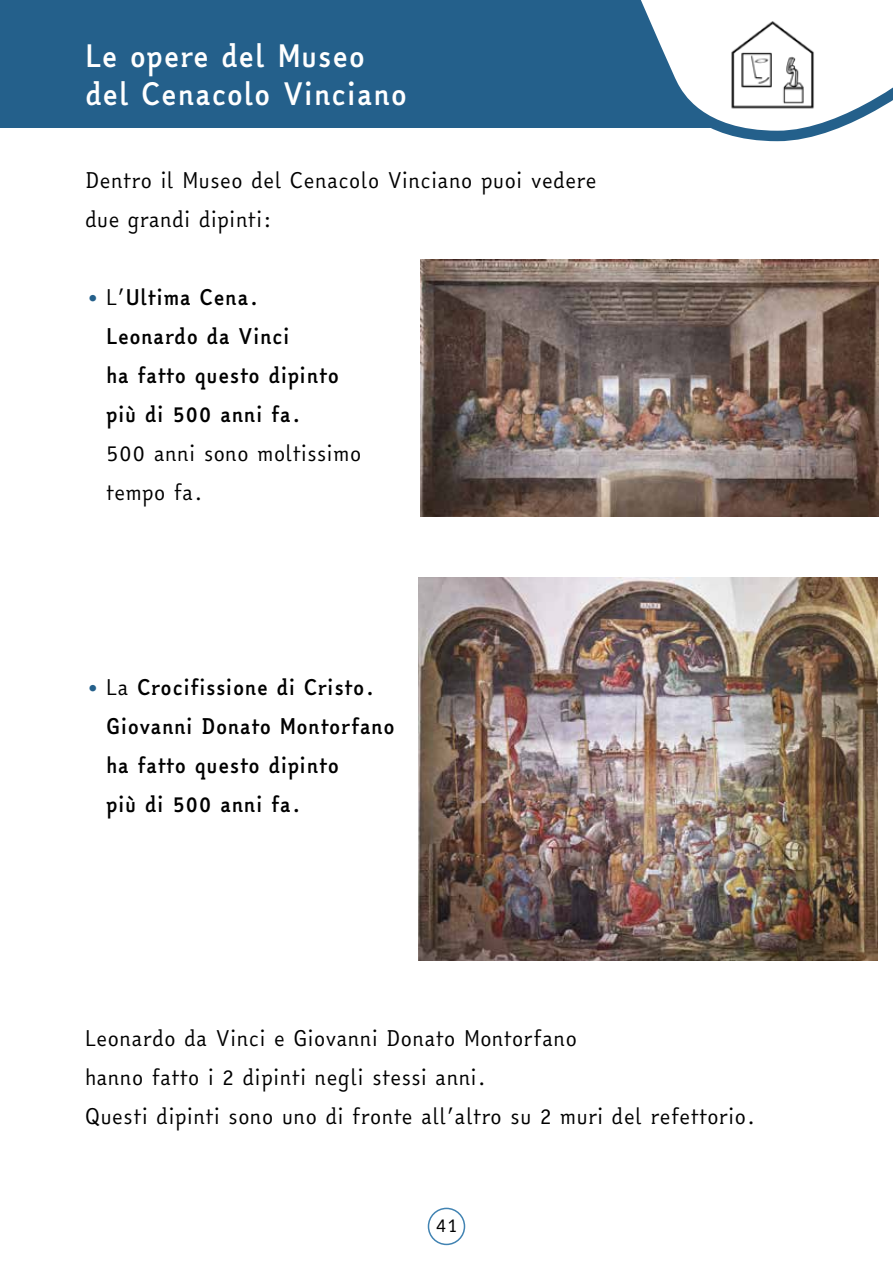
<style>
.page{position:relative;width:893px;height:1263px;background:#fff}
.page>*{position:absolute;margin:0;border:0;box-sizing:border-box;transform-origin:0 0}
.t1{font:700 30px/37.5px "Easy Reading";color:#fff}
.t2{font:21px/39px "Easy Reading";color:#000}
.t3{font:700 21px/39px "Easy Reading";color:#000}
.t4{font:18px "Easy Reading";color:#000}
.s1{font-weight:400;font-size:18px;color:#24608b}
.s2{font-weight:400}
</style>
<div class="page">
<div style="left:0;top:0;width:769px;height:128px;background:#24608b"></div>
<svg style="left:641px;top:0;width:252px;height:142px"></svg>
<img style="left:725px;top:17px;width:94px;height:94px">
<div style="left:428px;top:1208px;width:37px;height:37px;border:2px solid #4183b2;border-radius:50%"></div>
<img style="left:420px;top:260px;width:458px;height:257px">
<img style="left:418px;top:578px;width:459px;height:382px">
<h1 class="t1" style="left:85px;top:38px;width:324px">Le opere del Museo del Cenacolo Vinciano</h1>
<p class="t2" style="left:85px;top:161px;width:513px">Dentro il Museo del Cenacolo Vinciano puoi vedere due grandi dipinti:</p>
<p class="t3" style="left:106px;top:278px;width:235px;text-indent:-21px"><span class="s1">•</span> <span class="s2">L’</span>Ultima Cena.<br>Leonardo da Vinci<br>ha fatto questo dipinto più di 500 anni fa.</p>
<p class="t2" style="left:106px;top:434px;width:257px">500 anni sono moltissimo tempo fa.</p>
<p class="t3" style="left:106px;top:668px;width:290px;text-indent:-21px"><span class="s1">•</span> <span class="s2">La</span> Crocifissione di Cristo.<br>Giovanni Donato Montorfano ha fatto questo dipinto<br>più di 500 anni fa.</p>
<p class="t2" style="left:85px;top:1019px;width:673px">Leonardo da Vinci e Giovanni Donato Montorfano<br>hanno fatto i 2 dipinti negli stessi anni.<br>Questi dipinti sono uno di fronte all’altro su 2 muri del refettorio.</p>
<p class="t4" style="left:435px;top:1212px;width:24px">41</p>
</div>
